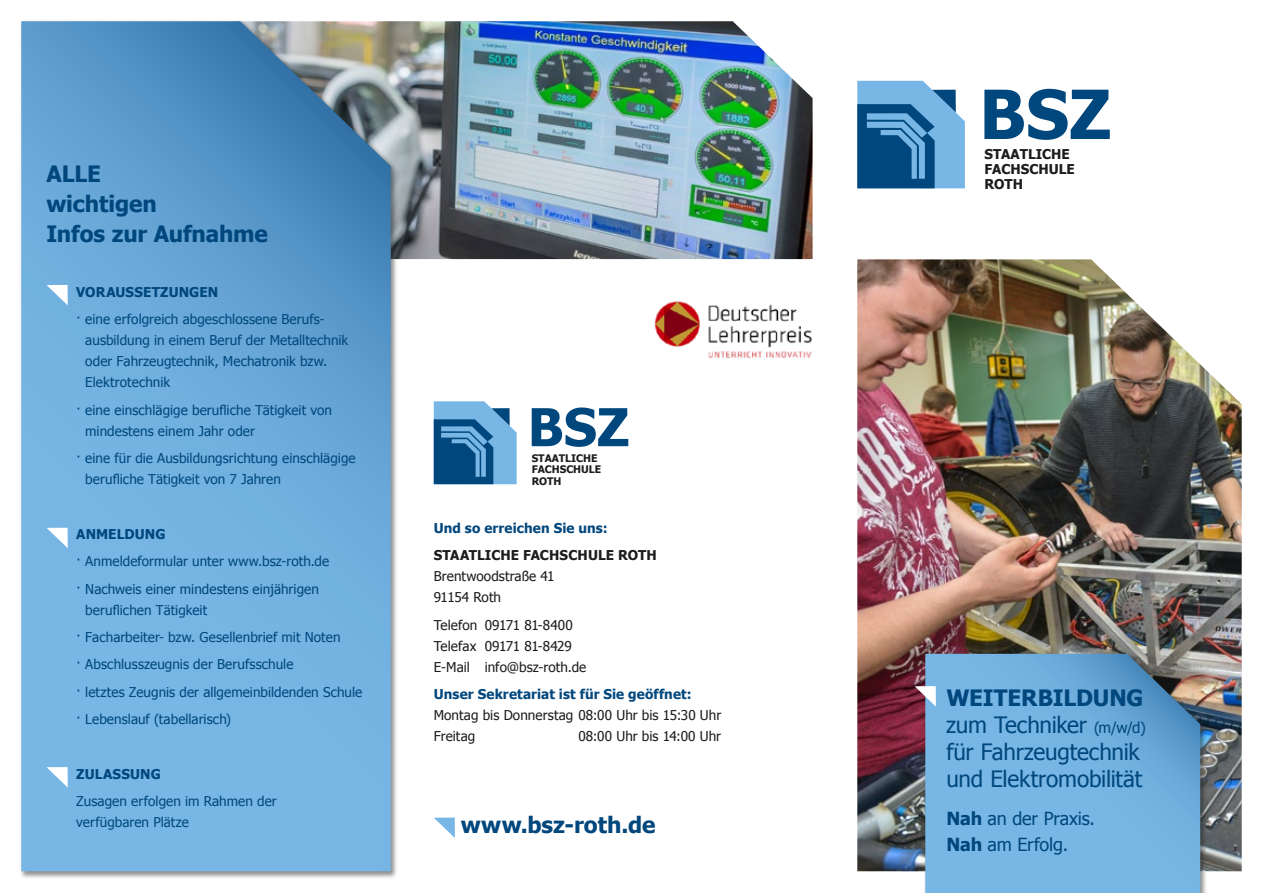
<style>
.page{position:relative;width:1263px;height:893px;background:#fff}
.page>*{position:absolute;margin:0;border:0;box-sizing:border-box;transform-origin:0 0}
.t1{font:22.5px/27px "Tahoma";letter-spacing:-.01em;color:#00477d}
.t2{font:700 22.5px/30px "Tahoma";letter-spacing:-.005em;color:#00477d}
.t3{font:18px/25.5px "Tahoma";letter-spacing:-.01em;color:#00477d}
.t4{font:13.5px/21px "Tahoma";letter-spacing:.005em;color:#00477d}
.t5{font:13.5px/21px "Tahoma";letter-spacing:.005em;color:#1c1c1b}
.t6{font:700 13.5px "Tahoma";letter-spacing:.01em;color:#00477d}
.t7{font:700 13.5px/15px "Tahoma";color:#1c1c1b}
.t8{font:700 10.35px/11.6px "Tahoma";color:#1c1c1b}
.s1{font-weight:700}
.s2{font-size:15px}
</style>
<div class="page">
<img style="left:398px;top:21px;width:414px;height:238px">
<img style="left:857px;top:259px;width:385px;height:612px">
<div style="left:20px;top:20px;width:378px;height:859px;background:#1c1c1b;opacity:.5"></div>
<svg style="left:21px;top:21px;width:370px;height:850px;background:#6ba8d6"></svg>
<div style="left:923px;top:652px;width:285px;height:241px;background:#1c1c1b;opacity:.5"></div>
<svg style="left:925px;top:654px;width:275px;height:239px;background:#73afdb"></svg>
<svg style="left:857px;top:81px;width:108px;height:107px;background:#4a89b8"></svg>
<svg style="left:984px;top:89px;width:126px;height:51px"></svg>
<svg style="left:434px;top:401px;width:83px;height:83px;background:#4c8ab9"></svg>
<svg style="left:532px;top:407px;width:96px;height:40px"></svg>
<img style="left:654px;top:301px;width:158px;height:57px">
<svg style="left:434px;top:817px;width:21px;height:21px"></svg>
<svg style="left:915px;top:686px;width:21px;height:21px"></svg>
<svg style="left:47px;top:285px;width:21px;height:20px"></svg>
<svg style="left:47px;top:528px;width:21px;height:20px"></svg>
<svg style="left:47px;top:767px;width:21px;height:20px"></svg>
<h1 class="t2" style="left:47px;top:158px;width:223px">ALLE<br>wichtigen<br>Infos zur Aufnahme</h1>
<p class="t6" style="left:76px;top:283px;width:143px">VORAUSSETZUNGEN</p>
<p class="t4" style="left:85px;top:308px;width:265px;text-indent:-9px">· eine erfolgreich abgeschlossene Berufs&shy;ausbildung in einem Beruf der Metalltechnik oder Fahrzeugtechnik, Mechatronik bzw.<br>Elektrotechnik</p>
<p class="t4" style="left:85px;top:399px;width:248px;text-indent:-9px">· eine einschlägige berufliche Tätigkeit von mindestens einem Jahr oder</p>
<p class="t4" style="left:85px;top:447px;width:272px;text-indent:-9px">· eine für die Ausbildungsrichtung einschlägige berufliche Tätigkeit von 7 Jahren</p>
<p class="t6" style="left:76px;top:525px;width:91px">ANMELDUNG</p>
<p class="t4" style="left:76px;top:547px;width:254px;line-height:27.5px">· Anmeldeformular unter www.bsz-roth.de · Nachweis einer mindestens einjährigen</p>
<p class="t4" style="left:76px;top:595px;width:288px;line-height:27.5px;text-indent:9px">beruflichen Tätigkeit<br>· Facharbeiter- bzw. Gesellenbrief mit Noten<br>· Abschlusszeugnis der Berufsschule<br>· letztes Zeugnis der allgemeinbildenden Schule · Lebenslauf (tabellarisch)</p>
<p class="t6" style="left:76px;top:765px;width:86px">ZULASSUNG</p>
<p class="t4" style="left:76px;top:790px;width:202px">Zusagen erfolgen im Rahmen der verfügbaren Plätze</p>
<p class="t8" style="left:532px;top:451px;width:71px">STAATLICHE<br>FACHSCHULE<br>ROTH</p>
<p class="t6" style="left:434px;top:518px;width:176px">Und so erreichen Sie uns:</p>
<p class="t7" style="left:434px;top:547px;width:225px">STAATLICHE FACHSCHULE ROTH</p>
<p class="t5" style="left:434px;top:565px;width:122px">Brentwoodstraße 41<br>91154 Roth</p>
<p class="t5" style="left:434px;top:614px;width:154px">Telefon 09171 81-8400<br>Telefax 09171 81-8429<br>E-Mail info@bsz-roth.de</p>
<p class="t6" style="left:434px;top:685px;width:260px">Unser Sekretariat ist für Sie geöffnet:</p>
<p class="t5" style="left:434px;top:704px;width:289px">Montag bis Donnerstag 08:00 Uhr bis 15:30 Uhr<br>Freitag</p>
<p class="t5" style="left:578px;top:725px;width:144px">08:00 Uhr bis 14:00 Uhr</p>
<h1 class="t2" style="left:461px;top:808px;width:196px">www.bsz-roth.de</h1>
<p class="t7" style="left:984px;top:146px;width:92px">STAATLICHE<br>FACHSCHULE<br>ROTH</p>
<h1 class="t1" style="left:946px;top:683px;width:201px"><span class="s1">WEITERBILDUNG </span>zum Techniker <span class="s2">(m/w/d) </span>für Fahrzeugtechnik und Elektromobilität</h1>
<h2 class="t3" style="left:946px;top:805px;width:150px"><span class="s1">Nah</span> an der Praxis.<br><span class="s1">Nah</span> am Erfolg.</h2>
</div>
